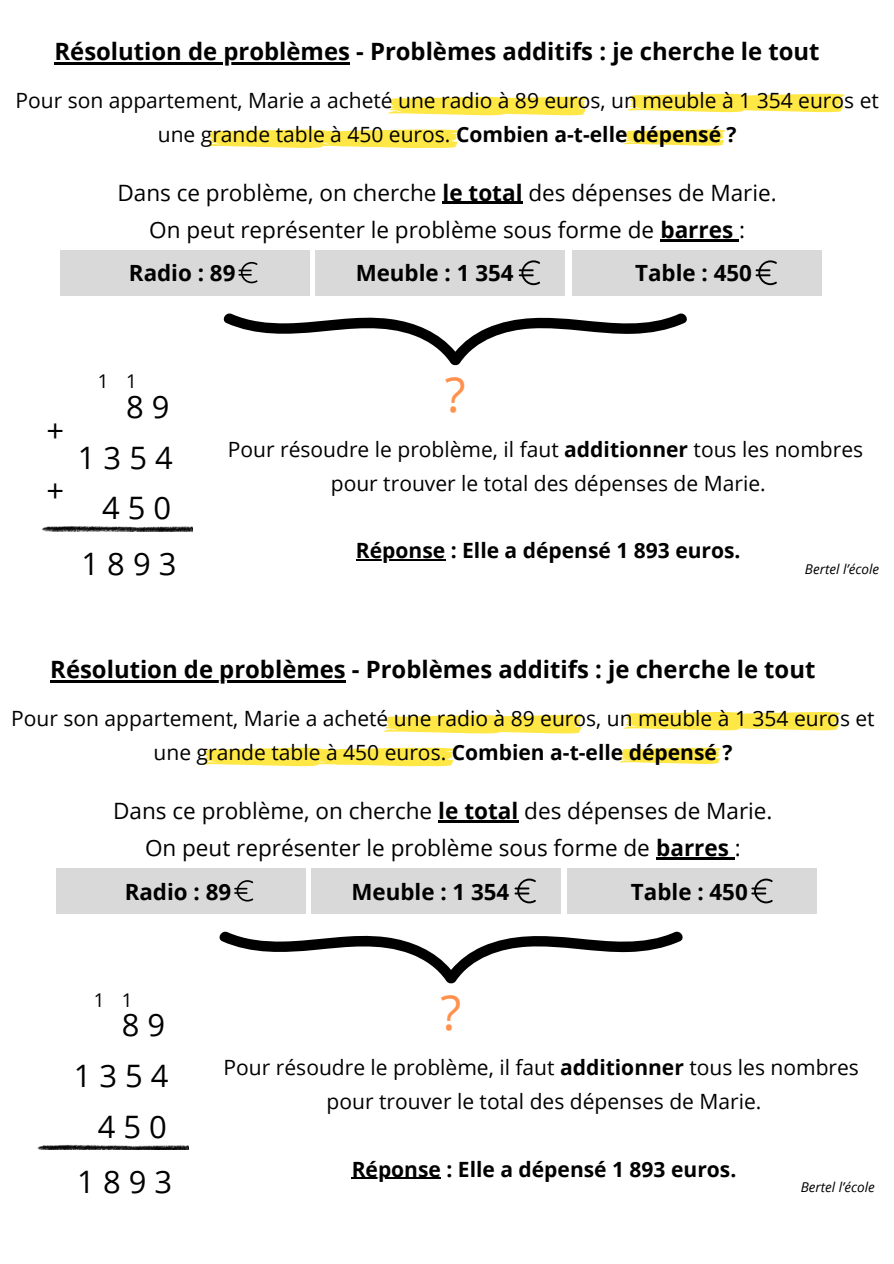
<style>
.page{position:relative;width:894px;height:1264px;background:#fff}
.page>*{position:absolute;margin:0;border:0;box-sizing:border-box;transform-origin:0 0}
.t1{font:48.45px "Open Sans";color:#ff914d}
.t2{font:30.9px "Open Sans";letter-spacing:.26em;color:#000}
.t3{font:700 23.85px "Open Sans";color:#000}
.t4{font:22.5px "Open Sans";color:#000}
.t5{font:700 22.35px "Open Sans";color:#000}
.t6{font:21px/33.8px "Open Sans";color:#000;text-align:center}
.t7{font:700 21px "Open Sans";color:#000}
.t8{font:18.9px "Open Sans";color:#000}
.t9{font:italic 13.5px "Open Sans";color:#000}
.s1{font-weight:700}
</style>
<div class="page">
<svg style="left:388px;top:97px;width:199px;height:19px;background:#ffea5f"></svg>
<svg style="left:628px;top:94px;width:216px;height:19px;background:#ffea60"></svg>
<svg style="left:207px;top:129px;width:252px;height:19px;background:#ffea5f"></svg>
<svg style="left:623px;top:129px;width:102px;height:17px;background:#ffeb68"></svg>
<div style="left:60px;top:250px;width:250px;height:45px;background:#d9d9d9"></div>
<div style="left:316px;top:250px;width:249px;height:45px;background:#d9d9d9"></div>
<div style="left:571px;top:250px;width:250px;height:45px;background:#d9d9d9"></div>
<svg style="left:238px;top:262px;width:19px;height:21px"></svg>
<svg style="left:755px;top:260px;width:21px;height:25px"></svg>
<svg style="left:518px;top:260px;width:22px;height:25px"></svg>
<svg style="left:223px;top:313px;width:464px;height:52px"></svg>
<svg style="left:41px;top:526px;width:152px;height:5px"></svg>
<hr style="left:54px;top:62px;width:296px;height:3px;background:#000">
<hr style="left:442px;top:202px;width:80px;height:2px;background:#000">
<hr style="left:660px;top:239px;width:79px;height:2px;background:#000">
<hr style="left:356px;top:559px;width:89px;height:1px;background:#000">
<svg style="left:383px;top:715px;width:199px;height:19px;background:#ffea5f"></svg>
<svg style="left:623px;top:712px;width:217px;height:19px;background:#ffea60"></svg>
<svg style="left:202px;top:747px;width:252px;height:19px;background:#ffea5f"></svg>
<svg style="left:619px;top:747px;width:102px;height:17px;background:#ffeb68"></svg>
<div style="left:56px;top:868px;width:249px;height:45px;background:#d9d9d9"></div>
<div style="left:311px;top:868px;width:249px;height:45px;background:#d9d9d9"></div>
<div style="left:567px;top:868px;width:249px;height:45px;background:#d9d9d9"></div>
<svg style="left:234px;top:880px;width:19px;height:21px"></svg>
<svg style="left:751px;top:878px;width:21px;height:25px"></svg>
<svg style="left:514px;top:878px;width:22px;height:25px"></svg>
<svg style="left:219px;top:931px;width:464px;height:52px"></svg>
<svg style="left:37px;top:1144px;width:151px;height:5px"></svg>
<hr style="left:50px;top:680px;width:295px;height:3px;background:#000">
<hr style="left:438px;top:820px;width:80px;height:2px;background:#000">
<hr style="left:656px;top:857px;width:78px;height:2px;background:#000">
<hr style="left:351px;top:1177px;width:90px;height:1px;background:#000">
<p class="t3" style="left:54px;top:35px;width:766px">Résolution de problèmes - Problèmes additifs : je cherche le tout</p>
<p class="t6" style="left:15px;top:83px;width:864px">Pour son appartement, Marie a acheté une radio à 89 euros, un meuble à 1 354 euros et une grande table à 450 euros. <span class="s1">Combien a-t-elle dépensé ?</span></p>
<p class="t4" style="left:117px;top:176px;width:660px">Dans ce problème, on cherche <span class="s1">le total</span> des dépenses de Marie.</p>
<p class="t4" style="left:149px;top:214px;width:597px">On peut représenter le problème sous forme de <span class="s1">barres</span> :</p>
<p class="t5" style="left:129px;top:257px;width:108px">Radio : 89</p>
<p class="t5" style="left:355px;top:257px;width:159px">Meuble : 1 354</p>
<p class="t5" style="left:635px;top:257px;width:118px">Table : 450</p>
<p class="t2" style="left:47px;top:409px;width:19px">+</p>
<p class="t2" style="left:47px;top:469px;width:19px">+</p>
<p class="t8" style="left:98px;top:368px;width:12px">1</p>
<p class="t8" style="left:126px;top:368px;width:12px">1</p>
<p class="t2" style="left:126px;top:385px;width:45px">8 9</p>
<p class="t2" style="left:78px;top:436px;width:96px">1354</p>
<p class="t2" style="left:102px;top:486px;width:71px">450</p>
<p class="t2" style="left:81px;top:542px;width:96px">1893</p>
<p class="t1" style="left:444px;top:360px;width:22px">?</p>
<p class="t6" style="left:228px;top:432px;width:636px">Pour résoudre le problème, il faut <span class="s1">additionner</span> tous les nombres</p>
<p class="t6" style="left:331px;top:466px;width:436px">pour trouver le total des dépenses de Marie.</p>
<p class="t7" style="left:356px;top:536px;width:386px">Réponse : Elle a dépensé 1 893 euros.</p>
<p class="t9" style="left:804px;top:559px;width:76px">Bertel l’école</p>
<p class="t3" style="left:50px;top:653px;width:766px">Résolution de problèmes - Problèmes additifs : je cherche le tout</p>
<p class="t6" style="left:11px;top:701px;width:864px">Pour son appartement, Marie a acheté une radio à 89 euros, un meuble à 1 354 euros et une grande table à 450 euros. <span class="s1">Combien a-t-elle dépensé ?</span></p>
<p class="t4" style="left:113px;top:794px;width:660px">Dans ce problème, on cherche <span class="s1">le total</span> des dépenses de Marie.</p>
<p class="t4" style="left:145px;top:832px;width:597px">On peut représenter le problème sous forme de <span class="s1">barres</span> :</p>
<p class="t5" style="left:125px;top:875px;width:108px">Radio : 89</p>
<p class="t5" style="left:351px;top:875px;width:159px">Meuble : 1 354</p>
<p class="t5" style="left:630px;top:875px;width:118px">Table : 450</p>
<p class="t8" style="left:94px;top:986px;width:12px">1</p>
<p class="t8" style="left:122px;top:986px;width:12px">1</p>
<p class="t2" style="left:122px;top:1003px;width:45px">8 9</p>
<p class="t2" style="left:74px;top:1053px;width:96px">1354</p>
<p class="t2" style="left:98px;top:1104px;width:71px">450</p>
<p class="t2" style="left:77px;top:1160px;width:96px">1893</p>
<p class="t1" style="left:440px;top:978px;width:22px">?</p>
<p class="t6" style="left:223px;top:1050px;width:636px">Pour résoudre le problème, il faut <span class="s1">additionner</span> tous les nombres</p>
<p class="t6" style="left:326px;top:1083px;width:436px">pour trouver le total des dépenses de Marie.</p>
<p class="t7" style="left:351px;top:1154px;width:386px">Réponse : Elle a dépensé 1 893 euros.</p>
<p class="t9" style="left:800px;top:1177px;width:76px">Bertel l’école</p>
</div>
